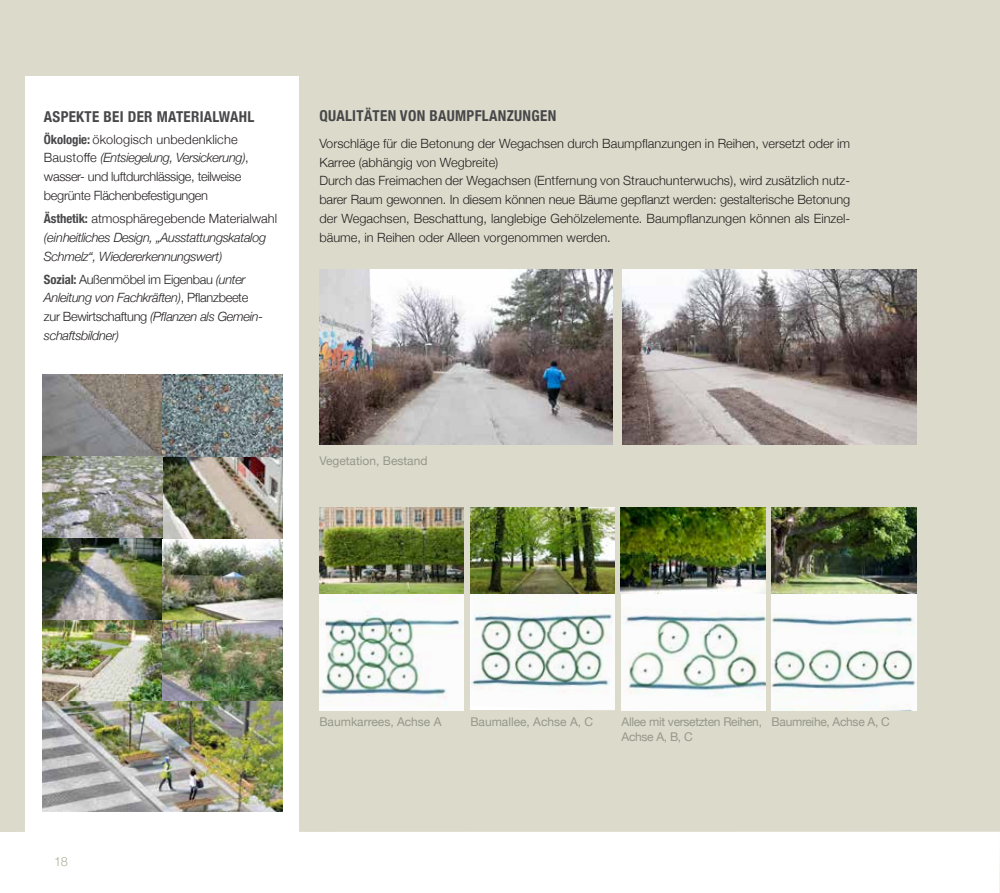
<style>
.page{position:relative;width:1000px;height:893px;background:#fff}
.page>*{position:absolute;margin:0;border:0;box-sizing:border-box;transform-origin:0 0}
.t1{font:700 condensed 15px "Helvetica Neue";letter-spacing:.02em;color:#48484a}
.t2{font:300 12.75px/18.8px "Helvetica Neue";color:#231f20}
.t3{font:italic 300 12.75px/18.8px "Helvetica Neue";letter-spacing:-.025em;color:#231f20}
.t4{font:300 12.75px/18.8px "Helvetica Neue";letter-spacing:-.025em;color:#231f20}
.t5{font:300 12.75px "Helvetica Neue";color:#aead9b}
.t6{font:12px "Helvetica Neue";color:#96978a}
.t7{font:12px/15px "Helvetica Neue";letter-spacing:-.025em;color:#96978a}
.s1{font-weight:700;font-stretch:condensed;color:#48484a}
.s2{font-style:italic}
.s3{font-weight:700;font-style:normal;font-stretch:condensed;color:#48484a}
.s4{font-style:normal}
</style>
<div class="page">
<div style="left:0;top:0;width:999px;height:832px;background:#dcdbcb"></div>
<img style="left:622px;top:270px;width:294px;height:175px">
<img style="left:319px;top:270px;width:293px;height:175px">
<img style="left:470px;top:593px;width:144px;height:117px">
<img style="left:771px;top:593px;width:144px;height:117px">
<img style="left:621px;top:593px;width:144px;height:117px">
<img style="left:319px;top:593px;width:144px;height:117px">
<img style="left:470px;top:507px;width:144px;height:86px">
<img style="left:771px;top:507px;width:145px;height:86px">
<img style="left:620px;top:507px;width:145px;height:86px">
<img style="left:319px;top:507px;width:145px;height:86px">
<div style="left:26px;top:77px;width:273px;height:763px;background:#fff"></div>
<img style="left:42px;top:375px;width:240px;height:436px">
<p class="t1" style="left:44px;top:104px;width:212px">ASPEKTE BEI DER MATERIALWAHL</p>
<p class="t4" style="left:44px;top:129px;width:206px"><span class="s1">Ökologie:</span> ökologisch unbedenkliche Baustoffe <span class="s2">(Entsiegelung, Versickerung)</span>, wasser- und luftdurchlässige, teilweise begrünte Flächenbefestigungen</p>
<p class="t3" style="left:44px;top:208px;width:234px"><span class="s3">Ästhetik:</span> <span class="s4">atmosphäregebende Materialwahl </span>(einheitliches Design, „Ausstattungskatalog<br>Schmelz“, Wiedererkennungswert)</p>
<p class="t3" style="left:44px;top:269px;width:220px"><span class="s3">Sozial:</span> <span class="s4">Außenmöbel im Eigenbau</span> (unter Anleitung von Fachkräften)<span class="s4">, Pflanzbeete zur Bewirtschaftung</span> (Pflanzen als Gemein&shy;schaftsbildner)</p>
<p class="t1" style="left:319px;top:104px;width:238px">QUALITÄTEN VON BAUMPFLANZUNGEN</p>
<p class="t2" style="left:319px;top:133px;width:532px">Vorschläge für die Betonung der Wegachsen durch Baumpflanzungen in Reihen, versetzt oder im Karree (abhängig von Wegbreite)<br>Durch das Freimachen der Wegachsen (Entfernung von Strauchunterwuchs), wird zusätzlich nutz&shy;barer Raum gewonnen. In diesem können neue Bäume gepflanzt werden: gestalterische Betonung der Wegachsen, Beschattung, langlebige Gehölzelemente. Baumpflanzungen können als Einzel&shy;bäume, in Reihen oder Alleen vorgenommen werden.</p>
<p class="t6" style="left:319px;top:452px;width:110px">Vegetation, Bestand</p>
<p class="t5" style="left:54px;top:851px;width:15px">18</p>
<p class="t6" style="left:319px;top:713px;width:124px">Baumkarrees, Achse A</p>
<p class="t6" style="left:470px;top:713px;width:124px">Baumallee, Achse A, C</p>
<p class="t7" style="left:621px;top:715px;width:142px">Allee mit versetzten Reihen,<br>Achse A, B, C</p>
<p class="t7" style="left:771px;top:715px;width:120px">Baumreihe, Achse A, C</p>
</div>
